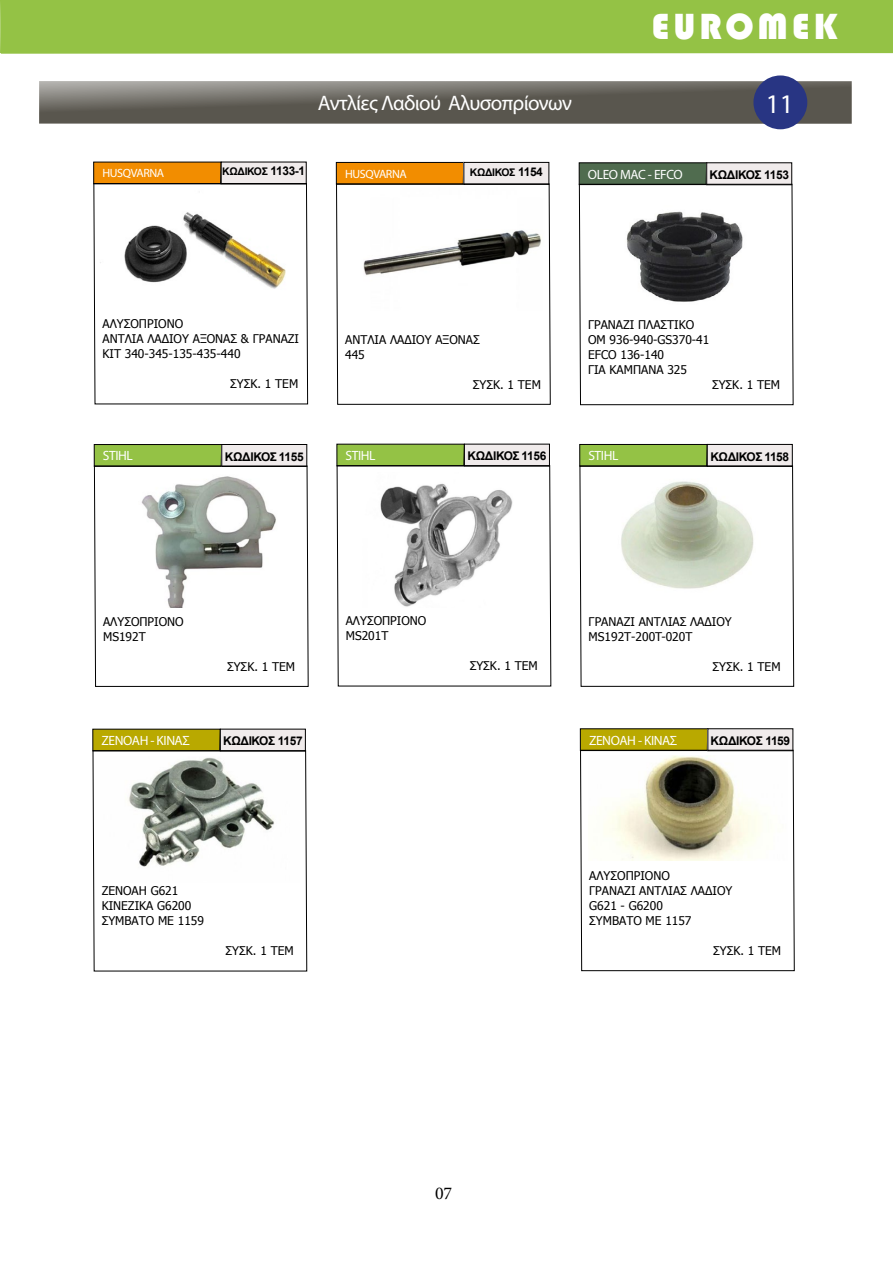
<style>
.page{position:relative;width:893px;height:1263px;background:#fff}
.page>*{position:absolute;margin:0;border:0;box-sizing:border-box;transform-origin:0 0}
.t1{font:37.5px "Bauhaus 93";letter-spacing:.1em;color:#fff}
.t2{font:27px "Myriad Pro";color:#fff}
.t3{font:21px "Myriad Pro";letter-spacing:-.03em;color:#fff}
.t4{font:18px "Minion Pro";color:#000}
.t5{font:13.5px "Myriad Pro";letter-spacing:-.03em;color:#fff}
.t6{font:12px/15px "Tahoma";color:#000}
.t7{font:700 12px "Arial";letter-spacing:-.03em;color:#000}
.t8{font:12px "Myriad Pro";letter-spacing:-.03em;color:#fff}
.t9{font:700 10.5px "Arial";letter-spacing:-.03em;color:#000}
.s1{font-size:12px}
</style>
<div class="page">
<div style="left:0;top:0;width:893px;height:54px;background:#94c245"></div>
<svg style="left:39px;top:81px;width:813px;height:43px;background:#6a6760"></svg>
<div style="left:753px;top:75px;width:54px;height:54px;background:#283583;border-radius:50%"></div>
<svg style="left:579px;top:162px;width:128px;height:22px;background:#4c664b"></svg>
<div style="left:707px;top:163px;width:85px;height:22px;background:#f0ebeb"></div>
<svg style="left:579px;top:184px;width:214px;height:221px"></svg>
<img style="left:588px;top:190px;width:195px;height:117px">
<div style="left:93px;top:162px;width:128px;height:21px;background:#f28d00"></div>
<div style="left:221px;top:162px;width:85px;height:22px;background:#f0ebeb"></div>
<svg style="left:93px;top:183px;width:215px;height:221px"></svg>
<img style="left:97px;top:187px;width:206px;height:123px">
<div style="left:336px;top:162px;width:128px;height:21px;background:#f28d00"></div>
<div style="left:464px;top:162px;width:85px;height:22px;background:#f0ebeb"></div>
<div style="left:464px;top:162px;width:85px;height:23px;border:1px solid #000"></div>
<svg style="left:336px;top:183px;width:215px;height:222px"></svg>
<img style="left:346px;top:188px;width:200px;height:122px">
<svg style="left:94px;top:444px;width:128px;height:22px;background:#87b13f"></svg>
<div style="left:222px;top:444px;width:85px;height:22px;background:#f0ebeb"></div>
<div style="left:222px;top:444px;width:85px;height:23px;border:1px solid #000"></div>
<svg style="left:94px;top:466px;width:215px;height:221px"></svg>
<img style="left:113px;top:472px;width:189px;height:136px">
<svg style="left:336px;top:444px;width:128px;height:22px;background:#8eb943"></svg>
<div style="left:464px;top:444px;width:85px;height:22px;background:#f0ebeb"></div>
<svg style="left:337px;top:465px;width:214px;height:221px"></svg>
<img style="left:346px;top:472px;width:199px;height:135px">
<svg style="left:579px;top:444px;width:128px;height:23px;background:#8bb641"></svg>
<div style="left:707px;top:444px;width:85px;height:22px;background:#f0ebeb"></div>
<div style="left:707px;top:444px;width:85px;height:23px;border:1px solid #000"></div>
<svg style="left:580px;top:465px;width:214px;height:222px"></svg>
<img style="left:589px;top:472px;width:199px;height:136px">
<svg style="left:92px;top:729px;width:128px;height:22px;background:#b1a101"></svg>
<div style="left:220px;top:729px;width:85px;height:22px;background:#f0ebeb"></div>
<svg style="left:93px;top:750px;width:214px;height:221px"></svg>
<img style="left:101px;top:756px;width:199px;height:127px">
<svg style="left:580px;top:728px;width:128px;height:22px;background:#ad9e03"></svg>
<div style="left:708px;top:729px;width:85px;height:22px;background:#f0ebeb"></div>
<svg style="left:580px;top:750px;width:215px;height:221px"></svg>
<img style="left:588px;top:756px;width:199px;height:104px">
<h1 class="t1" style="left:652px;top:6px;width:188px">EUROMEK</h1>
<h3 class="t3" style="left:318px;top:90px;width:255px">Αντλίες Λαδιού Αλυσοπρίονων</h3>
<h2 class="t2" style="left:766px;top:87px;width:29px">11</h2>
<p class="t8" style="left:102px;top:166px;width:63px">HUSQVARNA</p>
<p class="t9" style="left:222px;top:164px;width:84px">ΚΩΔΙΚΟΣ <span class="s1">1133-1</span></p>
<p class="t8" style="left:345px;top:166px;width:63px">HUSQVARNA</p>
<p class="t9" style="left:470px;top:165px;width:75px">ΚΩΔΙΚΟΣ <span class="s1">1154</span></p>
<p class="t5" style="left:588px;top:166px;width:96px">OLEO MAC - EFCO</p>
<p class="t7" style="left:709px;top:167px;width:81px">ΚΩΔΙΚΟΣ 1153</p>
<p class="t6" style="left:103px;top:316px;width:198px">ΑΛΥΣΟΠΡΙΟΝΟ<br>ΑΝΤΛΙΑ ΛΑΔΙΟΥ ΑΞΟΝΑΣ &amp; ΓΡΑΝΑΖΙ<br>ΚΙΤ 340-345-135-435-440</p>
<p class="t6" style="left:230px;top:376px;width:70px">ΣΥΣΚ. 1 ΤΕΜ</p>
<p class="t5" style="left:103px;top:448px;width:32px">STIHL</p>
<p class="t7" style="left:225px;top:448px;width:80px">ΚΩΔΙΚΟΣ 1155</p>
<p class="t6" style="left:345px;top:331px;width:136px">ΑΝΤΛΙΑ ΛΑΔΙΟΥ ΑΞΟΝΑΣ<br>445</p>
<p class="t6" style="left:473px;top:376px;width:70px">ΣΥΣΚ. 1 ΤΕΜ</p>
<p class="t5" style="left:346px;top:447px;width:32px">STIHL</p>
<p class="t7" style="left:468px;top:448px;width:80px">ΚΩΔΙΚΟΣ 1156</p>
<p class="t6" style="left:588px;top:317px;width:123px">ΓΡΑΝΑΖΙ ΠΛΑΣΤΙΚΟ<br>ΟΜ 936-940-GS370-41<br>EFCO 136-140<br>ΓΙΑ ΚΑΜΠΑΝΑ 325</p>
<p class="t6" style="left:712px;top:377px;width:70px">ΣΥΣΚ. 1 ΤΕΜ</p>
<p class="t5" style="left:588px;top:447px;width:32px">STIHL</p>
<p class="t7" style="left:710px;top:448px;width:80px">ΚΩΔΙΚΟΣ 1158</p>
<p class="t6" style="left:103px;top:613px;width:82px">ΑΛΥΣΟΠΡΙΟΝΟ<br>MS192T</p>
<p class="t6" style="left:227px;top:658px;width:70px">ΣΥΣΚ. 1 ΤΕΜ</p>
<p class="t5" style="left:102px;top:732px;width:90px">ZENOAH - ΚΙΝΑΣ</p>
<p class="t7" style="left:223px;top:733px;width:81px">ΚΩΔΙΚΟΣ 1157</p>
<p class="t6" style="left:346px;top:613px;width:82px">ΑΛΥΣΟΠΡΙΟΝΟ<br>MS201T</p>
<p class="t6" style="left:470px;top:658px;width:70px">ΣΥΣΚ. 1 ΤΕΜ</p>
<p class="t6" style="left:102px;top:883px;width:104px">ZENOAH G621<br>ΚΙΝΕΖΙΚΑ G6200<br>ΣΥΜΒΑΤΟ ΜΕ 1159</p>
<p class="t6" style="left:226px;top:943px;width:70px">ΣΥΣΚ. 1 ΤΕΜ</p>
<p class="t6" style="left:589px;top:613px;width:145px">ΓΡΑΝΑΖΙ ΑΝΤΛΙΑΣ ΛΑΔΙΟΥ<br>MS192Τ-200T-020T</p>
<p class="t6" style="left:713px;top:658px;width:70px">ΣΥΣΚ. 1 ΤΕΜ</p>
<p class="t5" style="left:589px;top:732px;width:90px">ZENOAH - ΚΙΝΑΣ</p>
<p class="t7" style="left:711px;top:733px;width:81px">ΚΩΔΙΚΟΣ 1159</p>
<p class="t6" style="left:589px;top:868px;width:145px">ΑΛΥΣΟΠΡΙΟΝΟ<br>ΓΡΑΝΑΖΙ ΑΝΤΛΙΑΣ ΛΑΔΙΟΥ<br>G621 - G6200<br>ΣΥΜΒΑΤΟ ΜΕ 1157</p>
<p class="t6" style="left:713px;top:943px;width:70px">ΣΥΣΚ. 1 ΤΕΜ</p>
<h3 class="t4" style="left:435px;top:1181px;width:19px">07</h3>
</div>
